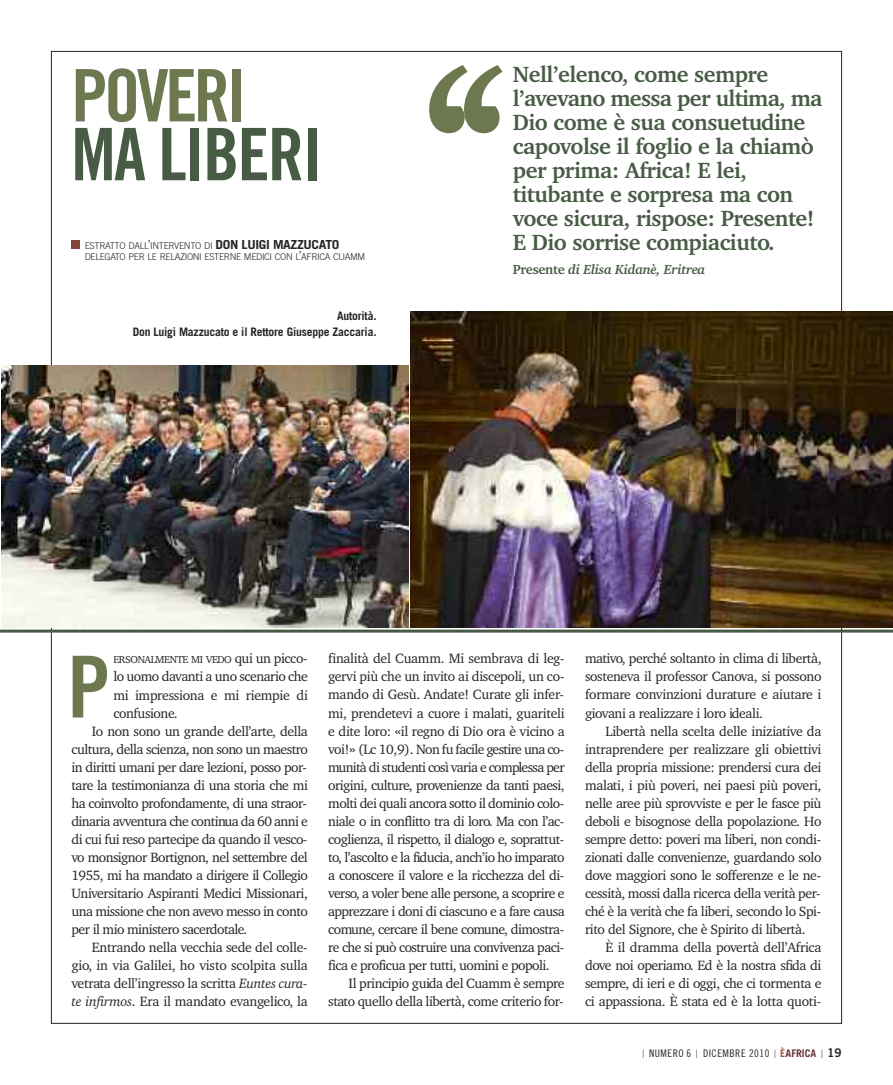
<style>
.page{position:relative;width:893px;height:1085px;background:#fff}
.page>*{position:absolute;margin:0;border:0;box-sizing:border-box;transform-origin:0 0}
.t1{font:700 225px "Charter BT Pro";color:#6d7851}
.t2{font:85.5px "Trade Gothic Bold Cond Twenty";color:#6d7851}
.t3{font:72.45px "Trade Gothic Bold Cond Twenty";letter-spacing:-.025em;color:#485c45}
.t4{font:72.45px "Trade Gothic Bold Cond Twenty";letter-spacing:-.05em;color:#6d7851}
.t5{font:700 22.5px/24px "Charter BT Pro";letter-spacing:-.02em;color:#485c45}
.t6{font:13.8px/18px "Charter BT Pro";letter-spacing:-.035em;color:#272627;text-align:justify}
.t7{font:13.8px "Charter BT Pro";letter-spacing:-.015em;color:#272627}
.t8{font:italic 700 13.5px "Charter BT Pro";letter-spacing:-.02em;color:#485c45}
.t9{font:700 11.7px/15.1px "Trade Gothic";letter-spacing:-.015em;color:#272627;text-align:right}
.t10{font:10.5px "Trade Gothic Cond Eighteen";letter-spacing:.05em;color:#272627}
.t11{font:10.35px "Charter BT Pro";letter-spacing:-.04em;color:#272627}
.t12{font:300 9.3px/10.5px "Trade Gothic";letter-spacing:-.04em;color:#272627}
.s1{font-size:12.45px}
.s2{font-weight:700;font-size:12.45px}
.s3{font-style:normal}
.s4{font-size:13.8px}
.s5{font-style:italic}
.s6{font-family:"Helvetica Neue"}
.s7{font-family:"Trade Gothic";font-weight:300;font-size:11.25px}
.s8{font-family:"Trade Gothic";font-weight:700;color:#a35737}
.s9{font-family:"Trade Gothic";font-weight:700;color:#66363a}
.s10{font-family:"Trade Gothic Bold Two";font-size:12px}
</style>
<div class="page">
<img style="left:2px;top:366px;width:407px;height:261px">
<div style="left:71px;top:240px;width:9px;height:9px;background:#83453a"></div>
<img style="left:411px;top:312px;width:482px;height:315px">
<hr style="left:0;top:629px;width:893px;height:3px;background:#485c45">
<h3 class="t4" style="left:71px;top:69px;width:177px">POVERI</h3>
<h3 class="t3" style="left:71px;top:128px;width:253px">MA LIBERI</h3>
<p class="t12" style="left:85px;top:241px;width:282px">ESTRATTO DALL<span class="s1">’</span>INTERVENTO DI <span class="s2">DON LUIGI MAZZUCATO<br></span>DELEGATO PER LE RELAZIONI ESTERNE MEDICI CON L<span class="s1">’</span>AFRICA CUAMM</p>
<p class="t9" style="left:133px;top:310px;width:245px">Autorità.<br>Don Luigi Mazzucato e il Rettore Giuseppe Zaccaria.</p>
<h1 class="t1" style="left:418px;top:71px;width:94px">‘‘</h1>
<h3 class="t5" style="left:513px;top:65px;width:311px">Nell’elenco, come sempre l’avevano messa per ultima, ma<br>Dio come è sua consuetudine capovolse il foglio e la chiamò per prima: Africa! E lei, titubante e sorpresa ma con voce sicura, rispose: Presente!<br>E Dio sorrise compiaciuto.</h3>
<p class="t8" style="left:513px;top:265px;width:194px"><span class="s3">Presente</span> di Elisa Kidanè, Eritrea</p>
<p class="t11" style="left:113px;top:656px;width:196px">ERSONALMENTE MI VEDO <span class="s4">qui un picco-</span></p>
<p class="t6" style="left:113px;top:669px;width:196px">lo uomo davanti a uno scenario che</p>
<p class="t6" style="left:113px;top:687px;width:196px">mi impressiona e mi riempie di</p>
<p class="t6" style="left:113px;top:705px;width:66px">confusione.</p>
<p class="t6" style="left:92px;top:723px;width:218px">Io non sono un grande dell’arte, della</p>
<p class="t6" style="left:71px;top:741px;width:238px">cultura, della scienza, non sono un maestro</p>
<p class="t6" style="left:71px;top:759px;width:237px">in diritti umani per dare lezioni, posso por-</p>
<p class="t6" style="left:71px;top:777px;width:238px">tare la testimonianza di una storia che mi</p>
<p class="t6" style="left:71px;top:795px;width:237px">ha coinvolto profondamente, di una straor-</p>
<p class="t6" style="left:71px;top:813px;width:238px">dinaria avventura che continua da 60 anni e</p>
<p class="t6" style="left:71px;top:831px;width:237px">di cui fui reso partecipe da quando il vesco-</p>
<p class="t6" style="left:71px;top:849px;width:238px">vo monsignor Bortignon, nel settembre del</p>
<p class="t6" style="left:71px;top:867px;width:238px">1955, mi ha mandato a dirigere il Collegio</p>
<p class="t6" style="left:71px;top:885px;width:238px">Universitario Aspiranti Medici Missionari,</p>
<p class="t6" style="left:71px;top:903px;width:238px">una missione che non avevo messo in conto</p>
<p class="t6" style="left:71px;top:921px;width:177px">per il mio ministero sacerdotale.</p>
<p class="t6" style="left:92px;top:939px;width:217px">Entrando nella vecchia sede del colle-</p>
<p class="t7" style="left:71px;top:960px;width:238px">gio, in via Galilei, ho visto scolpita sulla</p>
<p class="t6" style="left:71px;top:975px;width:238px">vetrata dell’ingresso la scritta <span class="s5">Euntes cura-</span></p>
<p class="t6" style="left:71px;top:993px;width:238px"><span class="s5">te infirmos</span>. Era il mandato evangelico, la</p>
<h2 class="t2" style="left:68px;top:655px;width:44px">P</h2>
<p class="t6" style="left:328px;top:651px;width:238px">finalità del Cuamm. Mi sembrava di leg&shy;gervi più che un invito ai discepoli, un co&shy;mando di Gesù. Andate! Curate gli infer&shy;mi, prendetevi a cuore i malati, guariteli e dite loro: <span class="s6">«</span>il regno di Dio ora è vicino a voi!<span class="s6">»</span> (Lc 10,9). Non fu facile gestire una co&shy;munità di studenti così varia e complessa per origini, culture, provenienze da tanti paesi, molti dei quali ancora sotto il dominio colo&shy;niale o in conflitto tra di loro. Ma con l’ac&shy;coglienza, il rispetto, il dialogo e, soprattut&shy;to, l’ascolto e la fiducia, anch’io ho imparato a conoscere il valore e la ricchezza del di&shy;verso, a voler bene alle persone, a scoprire e apprezzare i doni di ciascuno e a fare causa comune, cercare il bene comune, dimostra&shy;re che si può costruire una convivenza paci&shy;fica e proficua per tutti, uomini e popoli.</p>
<p class="t6" style="left:328px;top:975px;width:238px;text-align:right">Il principio guida del Cuamm è sempre stato quello della libertà, come criterio for-</p>
<p class="t6" style="left:585px;top:651px;width:238px">mativo, perché soltanto in clima di libertà, sosteneva il professor Canova, si possono formare convinzioni durature e aiutare i giovani a realizzare i loro ideali.</p>
<p class="t6" style="left:585px;top:723px;width:238px;text-indent:20px">Libertà nella scelta delle iniziative da intraprendere per realizzare gli obiettivi della propria missione: prendersi cura dei malati, i più poveri, nei paesi più poveri, nelle aree più sprovviste e per le fasce più deboli e bisognose della popolazione. Ho sempre detto: poveri ma liberi, non condi&shy;zionati dalle convenienze, guardando solo dove maggiori sono le sofferenze e le ne&shy;cessità, mossi dalla ricerca della verità per&shy;ché è la verità che fa liberi, secondo lo Spi&shy;rito del Signore, che è Spirito di libertà.</p>
<p class="t6" style="left:585px;top:939px;width:238px;text-indent:20px">È il dramma della povertà dell’Africa dove noi operiamo. Ed è la nostra sfida di sempre, di ieri e di oggi, che ci tormenta e ci appassiona. È stata ed è la lotta quoti-</p>
<p class="t10" style="left:642px;top:1049px;width:201px"><span class="s7">|</span> NUMERO 6 <span class="s7">|</span> DICEMBRE 2010 <span class="s7">|</span> <span class="s8">È</span><span class="s9">AFRICA</span> <span class="s7">|</span> <span class="s10">19</span></p>
</div>
